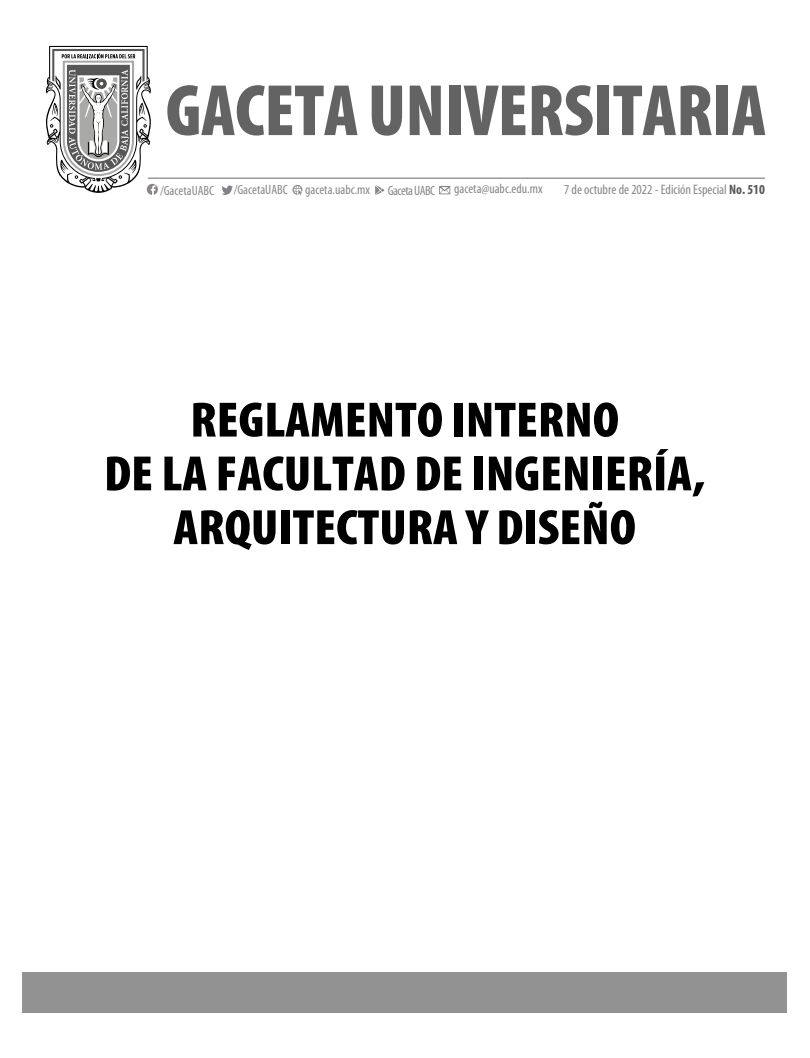
<style>
.page{position:relative;width:810px;height:1058px;background:#fff}
.page>*{position:absolute;margin:0;border:0;box-sizing:border-box;transform-origin:0 0}
.t1{font:900 condensed 73.38px "Myriad Pro";letter-spacing:-.005em;color:#646363}
.t2{font:900 condensed 50px/53.8px "Myriad Pro";color:#000;text-align:center;scale:1.06 1}
.t3{font:condensed 13.75px "Myriad Pro";color:#878787}
.t4{font:condensed 13.38px "Myriad Pro";color:#878787}
.t5{font:condensed 13.38px "Myriad Pro";letter-spacing:-.04em;color:#878787}
.s1{font-weight:700;color:#575756}
</style>
<div class="page">
<div style="left:22px;top:972px;width:766px;height:40px;background:#929292"></div>
<hr style="left:148px;top:178px;width:617px;height:1px;background:#878787">
<svg style="left:293px;top:185px;width:9px;height:10px"></svg>
<svg style="left:439px;top:186px;width:11px;height:8px"></svg>
<svg style="left:375px;top:185px;width:9px;height:10px"></svg>
<svg style="left:222px;top:185px;width:11px;height:10px"></svg>
<svg style="left:46px;top:45px;width:112px;height:150px"></svg>
<h1 class="t1" style="left:166px;top:64px;width:602px">GACETA UNIVERSITARIA</h1>
<p class="t4" style="left:160px;top:182px;width:56px">/GacetaUABC</p>
<p class="t4" style="left:234px;top:182px;width:56px">/GacetaUABC</p>
<p class="t4" style="left:305px;top:181px;width:67px">gaceta.uabc.mx</p>
<p class="t5" style="left:388px;top:182px;width:49px">Gaceta UABC</p>
<p class="t4" style="left:454px;top:181px;width:90px">gaceta@uabc.edu.mx</p>
<p class="t3" style="left:564px;top:181px;width:202px">7 de octubre de 2022 - Edición Especial <span class="s1">No. 510</span></p>
<p class="t2" style="left:104px;top:391px;width:569px">REGLAMENTO INTERNO<br>DE LA FACULTAD DE INGENIERÍA,<br>ARQUITECTURA Y DISEÑO</p>
</div>
